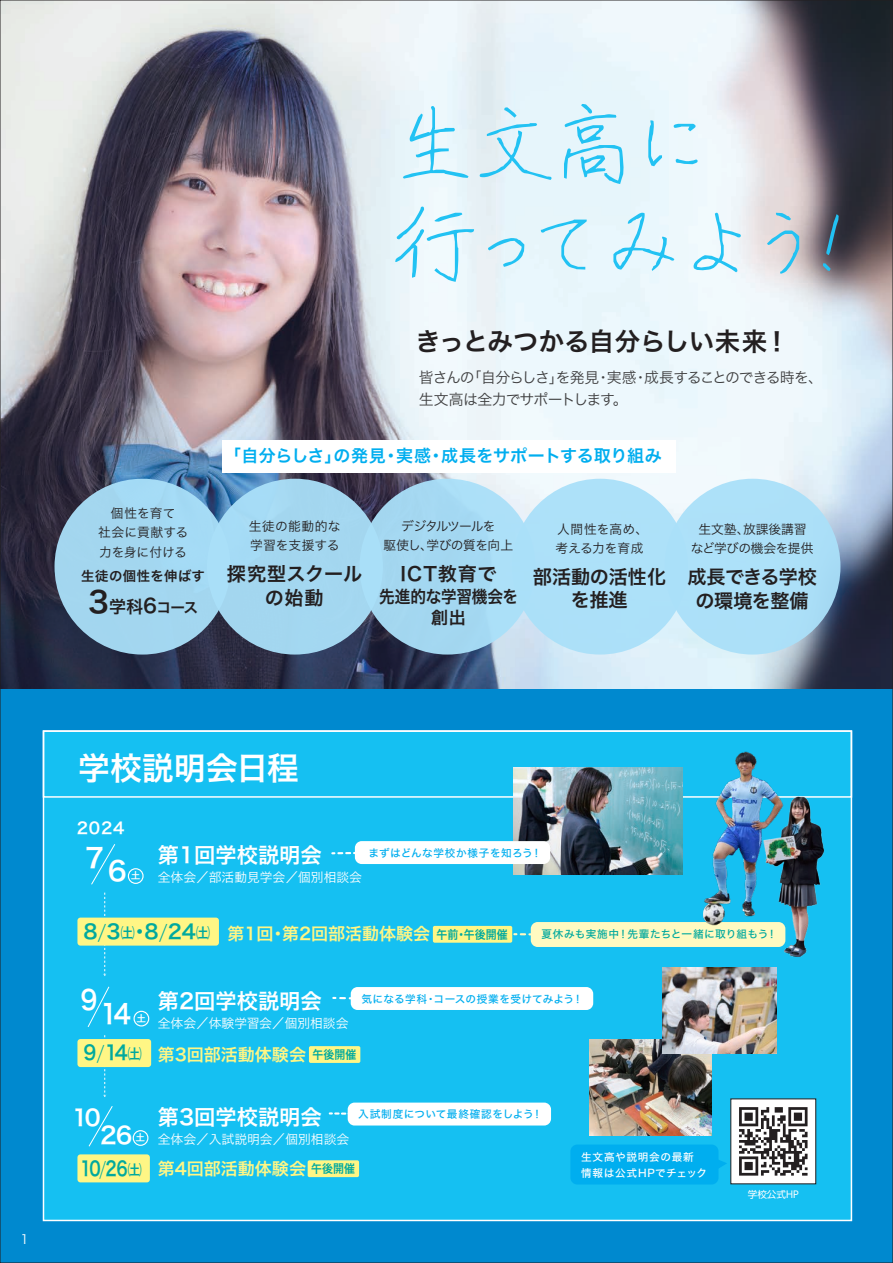
<style>
.page{position:relative;width:893px;height:1263px;background:#fff}
.page>*{position:absolute;margin:0;border:0;box-sizing:border-box;transform-origin:0 0}
.t1{font:87.6px/99.1px "katyou";letter-spacing:-.14em;color:#22c2f3}
.t2{font:31.95px "Hira Kaku Std W6";color:#fff}
.t3{font:26.85px "Hira Kaku Std W6";color:#fff;scale:.9 1}
.t4{font:26.85px "Hira Kaku Std W6";color:#fff}
.t5{font:25.5px "Hira Kaku Pro W6";letter-spacing:-.005em;color:#231f20}
.t6{font:23.4px "Hira Kaku Std W6";color:#fff}
.t7{font:22.35px "Hira Kaku Std W6";color:#fff}
.t8{font:21.3px "Hira Kaku Std W6";color:#fff}
.t9{font:19.8px "Hira Kaku Std W6";letter-spacing:-.07em;color:#00a99e}
.t10{font:19.8px "Hira Kaku Std W6";letter-spacing:-.07em;color:#00a99e;scale:.8 1}
.t11{font:19.8px "Hira Kaku Std W6";letter-spacing:-.07em;color:#00a99e;scale:.92 1}
.t12{font:19.2px/23.4px "Hira Kaku Pro W6";color:#231f20;text-align:center}
.t13{font:19.2px/23.4px "Hira Kaku Pro W6";letter-spacing:-.03em;color:#231f20;text-align:center}
.t14{font:19.2px/23.4px "Hira Kaku Pro W6";letter-spacing:.025em;color:#231f20;text-align:center}
.t15{font:17.1px/21.3px "Hira Kaku Pro W6";letter-spacing:-.015em;color:#231f20;text-align:center;scale:.91 1}
.t16{font:16.95px "Hira Kaku Std W6";color:#fff685}
.t17{font:16.95px "Hira Kaku Pro W6";letter-spacing:.005em;color:#00aeef}
.t18{font:15.9px "Hira Kaku Std W6";color:#fff}
.t19{font:14.85px/22.4px "Hira Kaku Std W3";letter-spacing:-.065em;color:#3e3e3f}
.t20{font:14.7px "Hira Kaku Pro W6";color:#231f20}
.t21{font:13.35px "Hira Kaku Pro W6";letter-spacing:.03em;color:#231f20}
.t22{font:12.75px "Hira Kaku Std W3";color:#fff}
.t23{font:12.75px/19.2px "Hira Kaku Pro W3";letter-spacing:-.005em;color:#231f20;text-align:center}
.t24{font:12.75px/19.2px "Hira Kaku Pro W3";letter-spacing:-.055em;color:#231f20;text-align:center}
.t25{font:12.75px/19.2px "Hira Kaku Pro W3";letter-spacing:-.03em;color:#231f20;text-align:center}
.t26{font:12.75px/19.2px "Hira Kaku Pro W3";letter-spacing:.02em;color:#231f20}
.t27{font:11.85px "Hira Kaku Std W6";color:#00a99e;scale:.92 1}
.t28{font:10.65px "Hira Kaku Std W5";letter-spacing:.04em;color:#00aeef}
.t29{font:10.65px/15.8px "Hira Kaku Std W5";letter-spacing:.06em;color:#fff}
.t30{font:10.65px "Hira Kaku Std W5";letter-spacing:.04em;color:#00a99e}
.t31{font:700 10.35px "Tsuku A Rd Gothic";color:#fff}
.t32{font:9.6px "UD Shin Go NT Pro";color:#fff}
.s1{font-size:29.4px}
.s2{font-size:17.1px}
.s3{font-size:19.5px}
.s4{font-family:"Hira Kaku Std W1"}
.s5{font-size:13.95px}
</style>
<div class="page">
<img style="left:0;top:0;width:892px;height:1263px">
<hr style="left:892px;top:0;width:1px;height:1263px;background:#231f20">
<p class="t23" style="left:98px;top:503px;width:92px">個性を育て<br>社会に貢献する力を身に付ける</p>
<p class="t21" style="left:81px;top:564px;width:125px">生徒の個性を伸ばす</p>
<h3 class="t20" style="left:88px;top:594px;width:111px"><span class="s1">3</span><span class="s2">学科</span><span class="s3">6</span>コース</h3>
<h1 class="t1" style="left:392px;top:94px;width:489px">生文高に<br>行ってみよう！</h1>
<h3 class="t5" style="left:415px;top:319px;width:376px">きっとみつかる自分らしい未来！</h3>
<h3 class="t19" style="left:419px;top:366px;width:406px">皆さんの「自分らしさ」を発見・実感・成長することのできる時を、生文高は全力でサポートします。</h3>
<h3 class="t17" style="left:224px;top:440px;width:439px">「自分らしさ」の発見・実感・成長をサポートする取り組み</h3>
<p class="t26" style="left:249px;top:516px;width:93px">生徒の能動的な学習を支援する</p>
<h3 class="t14" style="left:227px;top:562px;width:137px">探究型スクールの始動</h3>
<p class="t24" style="left:384px;top:516px;width:131px">デジタルツールを<br>駆使し、学びの質を向上</p>
<h3 class="t12" style="left:401px;top:562px;width:97px">ICT教育で</h3>
<h3 class="t15" style="left:379px;top:585px;width:154px">先進的な学習機会を創出</h3>
<p class="t23" style="left:555px;top:518px;width:94px;text-align:left">人間性を高め、考える力を育成</p>
<h3 class="t12" style="left:533px;top:564px;width:135px">部活動の活性化を推進</h3>
<p class="t25" style="left:691px;top:519px;width:124px">生文塾、放課後講習など学びの機会を提供</p>
<h3 class="t13" style="left:687px;top:565px;width:131px">成長できる学校の環境を整備</h3>
<p class="t22" style="left:21px;top:1230px;width:10px">1</p>
<h2 class="t2" style="left:78px;top:743px;width:222px">学校説明会日程</h2>
<h3 class="t18" style="left:77px;top:816px;width:49px">2024</h3>
<h3 class="t4" style="left:85px;top:837px;width:21px">7</h3>
<h3 class="t4" style="left:108px;top:850px;width:21px">6</h3>
<p class="t31" style="left:130px;top:867px;width:12px">土</p>
<h3 class="t8" style="left:158px;top:839px;width:165px">第1回学校説明会</h3>
<p class="t22" style="left:158px;top:868px;width:206px">全体会／部活動見学会／個別相談会</p>
<p class="t28" style="left:368px;top:845px;width:175px">まずはどんな学校か様子を知ろう！</p>
<h3 class="t9" style="left:83px;top:916px;width:128px">8<span class="s4">/</span>3<span class="s5">㈯</span>・8<span class="s4">/</span>24<span class="s5">㈯</span></h3>
<h3 class="t16" style="left:227px;top:921px;width:204px">第1回・第2回部活動体験会</h3>
<p class="t30" style="left:541px;top:926px;width:237px">夏休みも実施中！先輩たちと一緒に取り組もう！</p>
<p class="t27" style="left:436px;top:925px;width:79px">午前・午後開催</p>
<h3 class="t3" style="left:81px;top:979px;width:21px">9</h3>
<h3 class="t3" style="left:100px;top:993px;width:36px">14</h3>
<p class="t31" style="left:136px;top:1010px;width:12px">土</p>
<h3 class="t8" style="left:158px;top:984px;width:165px">第2回学校説明会</h3>
<p class="t22" style="left:158px;top:1013px;width:192px">全体会／体験学習会／個別相談会</p>
<p class="t28" style="left:361px;top:991px;width:223px">気になる学科・コースの授業を受けてみよう！</p>
<h3 class="t11" style="left:83px;top:1038px;width:65px">9<span class="s4">/</span>14<span class="s5">㈯</span></h3>
<p class="t27" style="left:313px;top:1045px;width:49px">午後開催</p>
<h3 class="t16" style="left:158px;top:1041px;width:150px">第3回部活動体験会</h3>
<h3 class="t7" style="left:72px;top:1100px;width:30px">10</h3>
<h3 class="t6" style="left:100px;top:1117px;width:34px">26</h3>
<p class="t31" style="left:135px;top:1129px;width:12px">土</p>
<h3 class="t10" style="left:80px;top:1153px;width:78px">10<span class="s4">/</span>26<span class="s5">㈯</span></h3>
<h3 class="t8" style="left:158px;top:1100px;width:165px">第3回学校説明会</h3>
<p class="t22" style="left:158px;top:1129px;width:193px">全体会／入試説明会／個別相談会</p>
<p class="t28" style="left:358px;top:1106px;width:186px">入試制度について最終確認をしよう！</p>
<h3 class="t16" style="left:158px;top:1156px;width:150px">第4回部活動体験会</h3>
<p class="t27" style="left:311px;top:1159px;width:49px">午後開催</p>
<p class="t29" style="left:581px;top:1150px;width:128px">生文高や説明会の最新<br>情報は公式HPでチェック</p>
<p class="t32" style="left:748px;top:1187px;width:53px">学校公式HP</p>
</div>
